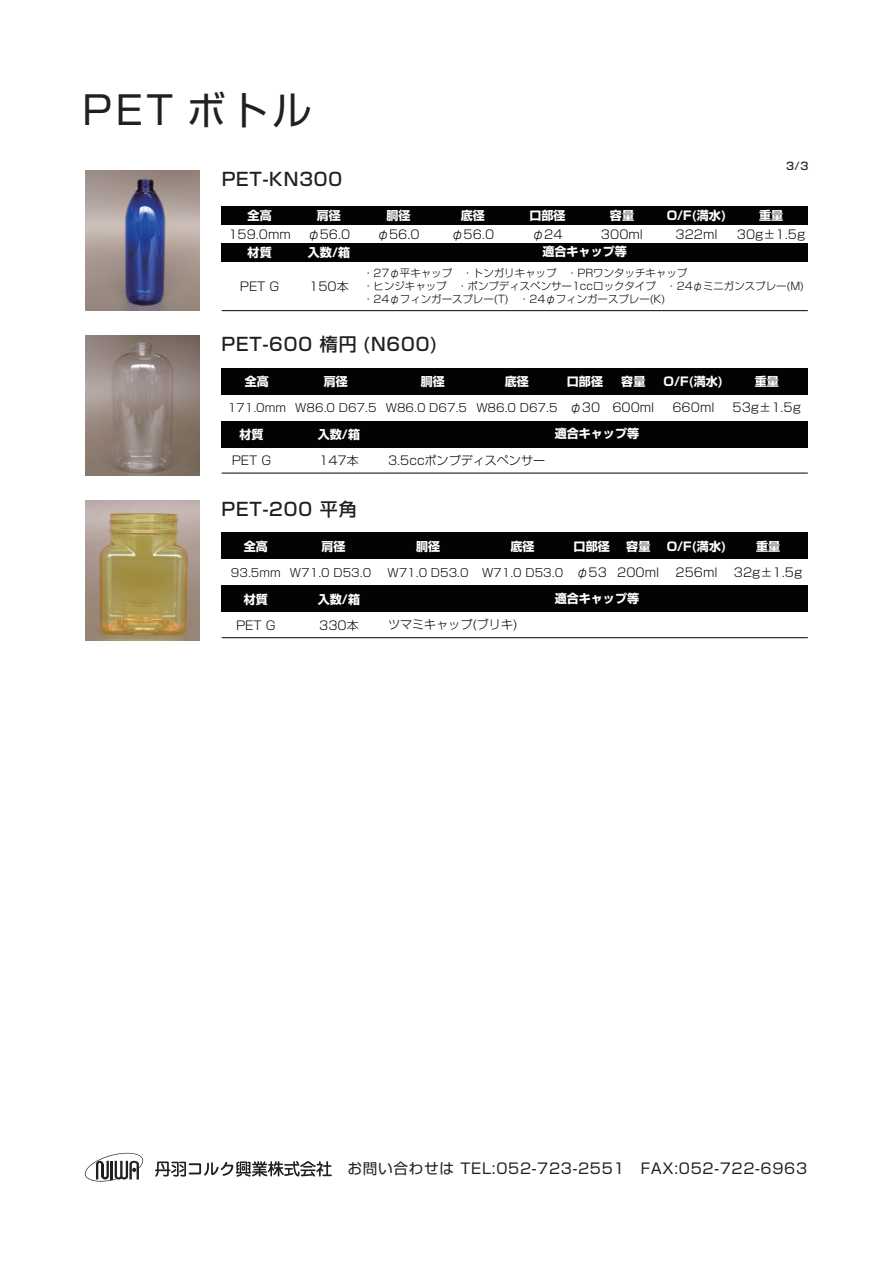
<style>
.page{position:relative;width:893px;height:1263px;background:#fff}
.page>*{position:absolute;margin:0;border:0;box-sizing:border-box;transform-origin:0 0}
.t1{font:39px "Shin Go Pro";letter-spacing:.1em;color:#231f20}
.t2{font:500 18px "Shin Go Pro";letter-spacing:.05em;color:#231f20}
.t3{font:14.7px "Shin Go Pro";letter-spacing:.05em;color:#231f20}
.t4{font:300 12px "Shin Go Pro";color:#030303}
.t5{font:700 12px "Shin Go Pro";color:#fff}
.t6{font:300 11.25px "Shin Go Pro";color:#030303}
.t7{font:300 10.5px/13.4px "Shin Go Pro";color:#030303}
.t8{font:500 10.5px "Shin Go Pro";color:#231f20}
</style>
<div class="page">
<svg style="left:155px;top:1161px;width:177px;height:16px"></svg>
<svg style="left:84px;top:1152px;width:60px;height:30px"></svg>
<div style="left:222px;top:206px;width:586px;height:19px;background:#030303"></div>
<div style="left:222px;top:243px;width:586px;height:19px;background:#030303"></div>
<hr style="left:222px;top:310px;width:586px;height:1px;background:#030303">
<div style="left:222px;top:368px;width:586px;height:27px;background:#030303"></div>
<div style="left:222px;top:421px;width:586px;height:26px;background:#030303"></div>
<hr style="left:222px;top:473px;width:586px;height:1px;background:#030303">
<div style="left:222px;top:533px;width:586px;height:26px;background:#030303"></div>
<div style="left:222px;top:585px;width:586px;height:27px;background:#030303"></div>
<hr style="left:222px;top:637px;width:586px;height:1px;background:#030303">
<img style="left:86px;top:170px;width:114px;height:140px">
<img style="left:86px;top:335px;width:114px;height:140px">
<img style="left:86px;top:500px;width:114px;height:140px">
<h1 class="t1" style="left:82px;top:78px;width:231px">PET ボトル</h1>
<h2 class="t2" style="left:222px;top:164px;width:122px">PET-KN300</h2>
<p class="t8" style="left:786px;top:157px;width:24px">3/3</p>
<p class="t5" style="left:248px;top:206px;width:26px">全高</p>
<p class="t5" style="left:317px;top:206px;width:26px">肩径</p>
<p class="t5" style="left:386px;top:206px;width:26px">胴径</p>
<p class="t5" style="left:461px;top:206px;width:26px">底径</p>
<p class="t5" style="left:529px;top:206px;width:38px">口部径</p>
<p class="t5" style="left:610px;top:206px;width:26px">容量</p>
<p class="t5" style="left:667px;top:206px;width:61px">O/F(満水)</p>
<p class="t5" style="left:759px;top:206px;width:26px">重量</p>
<p class="t4" style="left:228px;top:224px;width:64px">159.0mm</p>
<p class="t4" style="left:308px;top:224px;width:44px">φ56.0</p>
<p class="t4" style="left:377px;top:224px;width:44px">φ56.0</p>
<p class="t4" style="left:452px;top:224px;width:44px">φ56.0</p>
<p class="t4" style="left:532px;top:224px;width:32px">φ24</p>
<p class="t4" style="left:601px;top:224px;width:44px">300ml</p>
<p class="t4" style="left:675px;top:224px;width:44px">322ml</p>
<p class="t4" style="left:737px;top:224px;width:70px">30g±1.5g</p>
<p class="t5" style="left:248px;top:243px;width:26px">材質</p>
<p class="t5" style="left:308px;top:243px;width:44px">入数/箱</p>
<p class="t4" style="left:240px;top:277px;width:41px">PET G</p>
<p class="t4" style="left:309px;top:277px;width:41px">150本</p>
<p class="t5" style="left:542px;top:242px;width:86px">適合キャップ等</p>
<p class="t7" style="left:363px;top:265px;width:442px">・27φ平キャップ ・トンガリキャップ ・PRワンタッチキャップ<br>・ヒンジキャップ ・ポンプディスペンサー1ccロックタイプ ・24φミニガンスプレー(M)・24φフィンガースプレー(T) ・24φフィンガースプレー(K)</p>
<h2 class="t2" style="left:222px;top:329px;width:218px">PET-600 楕円 (N600)</h2>
<p class="t5" style="left:245px;top:372px;width:26px">全高</p>
<p class="t5" style="left:421px;top:372px;width:26px">胴径</p>
<p class="t6" style="left:228px;top:399px;width:60px">171.0mm</p>
<p class="t5" style="left:324px;top:372px;width:26px">肩径</p>
<p class="t6" style="left:295px;top:399px;width:173px">W86.0 D67.5 W86.0 D67.5</p>
<p class="t5" style="left:505px;top:372px;width:26px">底径</p>
<p class="t6" style="left:476px;top:399px;width:83px">W86.0 D67.5</p>
<p class="t5" style="left:567px;top:372px;width:38px">口部径</p>
<p class="t4" style="left:570px;top:398px;width:32px">φ30</p>
<p class="t5" style="left:621px;top:372px;width:26px">容量</p>
<p class="t4" style="left:612px;top:398px;width:44px">600ml</p>
<p class="t5" style="left:239px;top:425px;width:26px">材質</p>
<p class="t5" style="left:318px;top:425px;width:44px">入数/箱</p>
<p class="t4" style="left:232px;top:451px;width:41px">PET G</p>
<p class="t4" style="left:319px;top:451px;width:41px">147本</p>
<p class="t4" style="left:388px;top:450px;width:159px">3.5ccポンプディスペンサー</p>
<p class="t5" style="left:555px;top:424px;width:86px">適合キャップ等</p>
<p class="t5" style="left:664px;top:372px;width:61px">O/F(満水)</p>
<p class="t4" style="left:672px;top:398px;width:44px">660ml</p>
<p class="t5" style="left:755px;top:372px;width:26px">重量</p>
<p class="t4" style="left:733px;top:398px;width:70px">53g±1.5g</p>
<h2 class="t2" style="left:222px;top:494px;width:137px">PET-200 平角</h2>
<p class="t5" style="left:244px;top:536px;width:26px">全高</p>
<p class="t6" style="left:231px;top:563px;width:51px">93.5mm</p>
<p class="t5" style="left:321px;top:536px;width:26px">肩径</p>
<p class="t6" style="left:290px;top:563px;width:83px">W71.0 D53.0</p>
<p class="t5" style="left:416px;top:536px;width:26px">胴径</p>
<p class="t6" style="left:387px;top:563px;width:83px">W71.0 D53.0</p>
<p class="t5" style="left:511px;top:536px;width:26px">底径</p>
<p class="t6" style="left:482px;top:563px;width:83px">W71.0 D53.0</p>
<p class="t5" style="left:574px;top:536px;width:38px">口部径</p>
<p class="t4" style="left:576px;top:563px;width:32px">φ53</p>
<p class="t5" style="left:626px;top:536px;width:26px">容量</p>
<p class="t4" style="left:617px;top:563px;width:44px">200ml</p>
<p class="t5" style="left:667px;top:536px;width:61px">O/F(満水)</p>
<p class="t4" style="left:676px;top:563px;width:44px">256ml</p>
<p class="t5" style="left:756px;top:536px;width:26px">重量</p>
<p class="t4" style="left:734px;top:563px;width:70px">32g±1.5g</p>
<p class="t5" style="left:244px;top:589px;width:26px">材質</p>
<p class="t5" style="left:318px;top:589px;width:44px">入数/箱</p>
<p class="t4" style="left:236px;top:615px;width:41px">PET G</p>
<p class="t4" style="left:319px;top:615px;width:41px">330本</p>
<p class="t4" style="left:388px;top:615px;width:131px">ツマミキャップ(ブリキ)</p>
<p class="t5" style="left:555px;top:589px;width:86px">適合キャップ等</p>
<p class="t3" style="left:347px;top:1157px;width:461px">お問い合わせは TEL:052-723-2551　FAX:052-722-6963</p>
</div>
